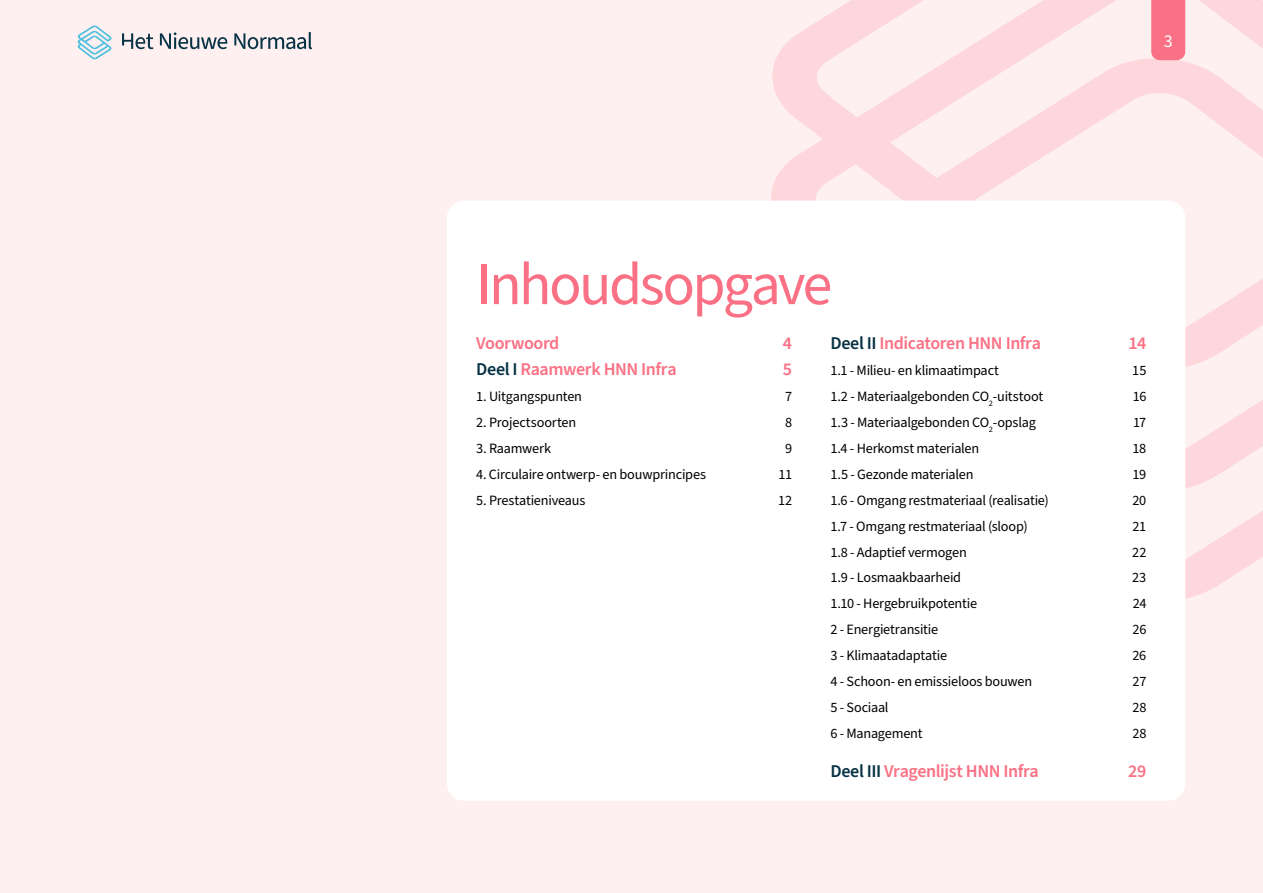
<style>
.page{position:relative;width:1263px;height:893px;background:#fef0f1}
.page>*{position:absolute;margin:0;border:0;box-sizing:border-box;transform-origin:0 0}
.t1{font:60px "Source Sans Pro";letter-spacing:-.045em;color:#fa7185}
.t2{font:600 18px "Source Sans Pro";letter-spacing:-.025em;color:#fa7185}
.t3{font:18px "Source Sans Pro";color:#fff}
.t4{font:14.25px "Source Sans Pro";letter-spacing:-.015em;color:#000}
.s1{color:#083344}
</style>
<div class="page">
<svg style="left:771px;top:0;width:492px;height:599px"></svg>
<div style="left:447px;top:201px;width:738px;height:600px;background:#fff;border-radius:17px"></div>
<svg style="left:78px;top:26px;width:34px;height:33px"></svg>
<svg style="left:122px;top:33px;width:31px;height:16px"></svg>
<svg style="left:160px;top:33px;width:67px;height:16px"></svg>
<svg style="left:234px;top:32px;width:78px;height:17px"></svg>
<div style="left:1151px;top:0;width:34px;height:60px;background:#fa7185"></div>
<p class="t3" style="left:1164px;top:29px;width:10px">3</p>
<p class="t1" style="left:476px;top:244px;width:357px">Inhoudsopgave</p>
<p class="t2" style="left:476px;top:331px;width:85px">Voorwoord</p>
<p class="t2" style="left:783px;top:331px;width:11px">4</p>
<p class="t2" style="left:476px;top:357px;width:202px"><span class="s1">Deel I</span> Raamwerk HNN Infra</p>
<p class="t2" style="left:783px;top:357px;width:11px">5</p>
<p class="t4" style="left:476px;top:387px;width:107px">1. Uitgangspunten</p>
<p class="t4" style="left:785px;top:387px;width:9px">7</p>
<p class="t4" style="left:476px;top:413px;width:102px">2. Projectsoorten</p>
<p class="t4" style="left:785px;top:413px;width:9px">8</p>
<p class="t4" style="left:476px;top:439px;width:76px">3. Raamwerk</p>
<p class="t4" style="left:785px;top:439px;width:9px">9</p>
<p class="t4" style="left:476px;top:465px;width:231px">4. Circulaire ontwerp- en bouwprincipes</p>
<p class="t4" style="left:778px;top:465px;width:15px">11</p>
<p class="t4" style="left:476px;top:490px;width:111px">5. Prestatieniveaus</p>
<p class="t4" style="left:778px;top:490px;width:16px">12</p>
<p class="t2" style="left:830px;top:331px;width:212px"><span class="s1">Deel II</span> Indicatoren HNN Infra</p>
<p class="t2" style="left:1128px;top:331px;width:19px">14</p>
<p class="t4" style="left:830px;top:361px;width:170px">1.1 - Milieu- en klimaatimpact</p>
<p class="t4" style="left:1132px;top:361px;width:16px">15</p>
<p class="t4" style="left:830px;top:387px;width:214px">1.2 - Materiaalgebonden CO<sub>2</sub>-uitstoot</p>
<p class="t4" style="left:1133px;top:387px;width:15px">16</p>
<p class="t4" style="left:830px;top:413px;width:207px">1.3 - Materiaalgebonden CO<sub>2</sub>-opslag</p>
<p class="t4" style="left:1133px;top:413px;width:15px">17</p>
<p class="t4" style="left:830px;top:439px;width:150px">1.4 - Herkomst materialen</p>
<p class="t4" style="left:1132px;top:439px;width:15px">18</p>
<p class="t4" style="left:830px;top:465px;width:144px">1.5 - Gezonde materialen</p>
<p class="t4" style="left:1132px;top:465px;width:15px">19</p>
<p class="t4" style="left:830px;top:490px;width:220px">1.6 - Omgang restmateriaal (realisatie)</p>
<p class="t4" style="left:1132px;top:490px;width:15px">20</p>
<p class="t4" style="left:830px;top:516px;width:199px">1.7 - Omgang restmateriaal (sloop)</p>
<p class="t4" style="left:1132px;top:516px;width:15px">21</p>
<p class="t4" style="left:830px;top:542px;width:138px">1.8 - Adaptief vermogen</p>
<p class="t4" style="left:1132px;top:542px;width:16px">22</p>
<p class="t4" style="left:830px;top:568px;width:132px">1.9 - Losmaakbaarheid</p>
<p class="t4" style="left:1132px;top:568px;width:16px">23</p>
<p class="t4" style="left:830px;top:594px;width:148px">1.10 - Hergebruikpotentie</p>
<p class="t4" style="left:1133px;top:594px;width:15px">24</p>
<p class="t4" style="left:830px;top:620px;width:109px">2 - Energietransitie</p>
<p class="t4" style="left:1132px;top:620px;width:15px">26</p>
<p class="t4" style="left:830px;top:646px;width:118px">3 - Klimaatadaptatie</p>
<p class="t4" style="left:1132px;top:646px;width:15px">26</p>
<p class="t4" style="left:830px;top:672px;width:203px">4 - Schoon- en emissieloos bouwen</p>
<p class="t4" style="left:1133px;top:672px;width:15px">27</p>
<p class="t4" style="left:830px;top:697px;width:60px">5 - Sociaal</p>
<p class="t4" style="left:1132px;top:697px;width:16px">28</p>
<p class="t4" style="left:830px;top:723px;width:94px">6 - Management</p>
<p class="t4" style="left:1132px;top:723px;width:16px">28</p>
<p class="t2" style="left:830px;top:758px;width:210px"><span class="s1">Deel III</span> Vragenlijst HNN Infra</p>
<p class="t2" style="left:1128px;top:758px;width:20px">29</p>
</div>
